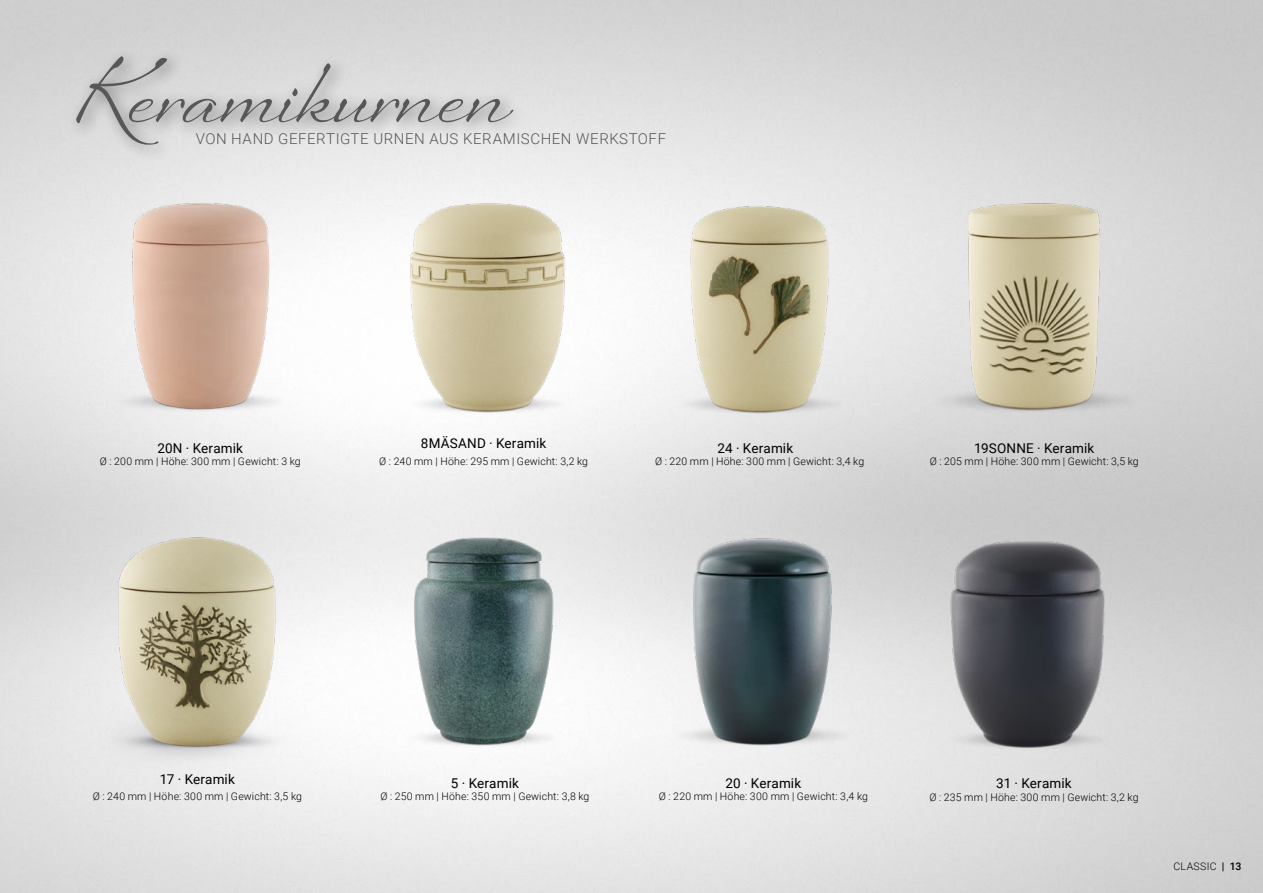
<style>
.page{position:relative;width:1263px;height:893px;background:#fff}
.page>*{position:absolute;margin:0;border:0;box-sizing:border-box;transform-origin:0 0}
.t1{font:90px "Sheila";color:#575756}
.t2{font:300 15px "Roboto";letter-spacing:.04em;color:#575756}
.t3{font:13.5px "Roboto";letter-spacing:.01em;color:#000}
.t4{font:300 10.5px "Roboto";letter-spacing:.02em;color:#000}
.s1{font-weight:500}
</style>
<div class="page">
<img style="left:0;top:0;width:1px;height:893px">
<img style="left:92px;top:197px;width:216px;height:258px">
<img style="left:381px;top:197px;width:214px;height:259px">
<img style="left:656px;top:197px;width:207px;height:259px">
<img style="left:931px;top:196px;width:206px;height:259px">
<img style="left:379px;top:536px;width:208px;height:250px">
<img style="left:89px;top:520px;width:217px;height:270px">
<img style="left:656px;top:532px;width:214px;height:259px">
<img style="left:917px;top:533px;width:216px;height:258px">
<div style="left:68px;top:48px;width:463px;height:115px;background:#000;opacity:.5"></div>
<h1 class="t1" style="left:75px;top:38px;width:436px">Keramikurnen</h1>
<h2 class="t2" style="left:196px;top:129px;width:472px">VON HAND GEFERTIGTE URNEN AUS KERAMISCHEN WERKSTOFF</h2>
<p class="t3" style="left:157px;top:438px;width:87px">20N · Keramik</p>
<p class="t4" style="left:100px;top:454px;width:202px">Ø : 200 mm | Höhe: 300 mm | Gewicht: 3 kg</p>
<p class="t3" style="left:421px;top:434px;width:127px">8MÄSAND · Keramik</p>
<p class="t4" style="left:379px;top:454px;width:210px">Ø : 240 mm | Höhe: 295 mm | Gewicht: 3,2 kg</p>
<p class="t3" style="left:717px;top:438px;width:77px">24 · Keramik</p>
<p class="t4" style="left:655px;top:454px;width:211px">Ø : 220 mm | Höhe: 300 mm | Gewicht: 3,4 kg</p>
<p class="t3" style="left:974px;top:438px;width:122px">19SONNE · Keramik</p>
<p class="t4" style="left:930px;top:454px;width:210px">Ø : 205 mm | Höhe: 300 mm | Gewicht: 3,5 kg</p>
<p class="t3" style="left:160px;top:769px;width:76px">17 · Keramik</p>
<p class="t4" style="left:93px;top:789px;width:211px">Ø : 240 mm | Höhe: 300 mm | Gewicht: 3,5 kg</p>
<p class="t4" style="left:380px;top:789px;width:210px">Ø : 250 mm | Höhe: 350 mm | Gewicht: 3,8 kg</p>
<p class="t3" style="left:451px;top:774px;width:70px">5 · Keramik</p>
<p class="t3" style="left:725px;top:773px;width:77px">20 · Keramik</p>
<p class="t4" style="left:659px;top:789px;width:211px">Ø : 220 mm | Höhe: 300 mm | Gewicht: 3,4 kg</p>
<p class="t3" style="left:996px;top:774px;width:77px">31 · Keramik</p>
<p class="t4" style="left:929px;top:790px;width:211px">Ø : 235 mm | Höhe: 300 mm | Gewicht: 3,2 kg</p>
<p class="t4" style="left:1173px;top:858px;width:69px">CLASSIC <span class="s1">| 13</span></p>
</div>
